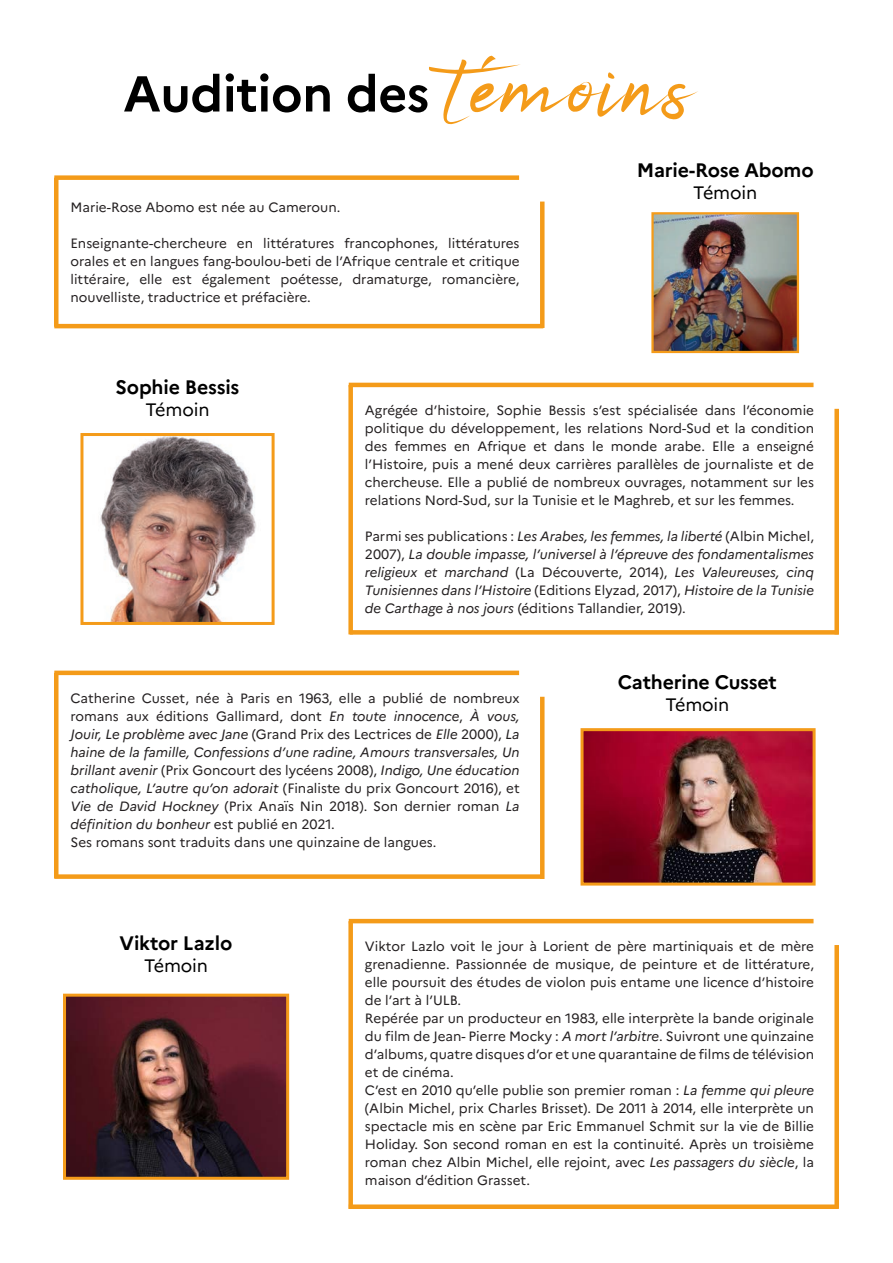
<style>
.page{position:relative;width:893px;height:1263px;background:#fff}
.page>*{position:absolute;margin:0;border:0;box-sizing:border-box;transform-origin:0 0}
.t1{font:141.6px "Apalu";color:#f49b19}
.t2{font:700 50.25px "Marianne";letter-spacing:-.01em;color:#000}
.t3{font:700 19.5px "Marianne";letter-spacing:-.01em;color:#000}
.t4{font:18px "Marianne";letter-spacing:-.01em;color:#000}
.t5{font:13.5px/18px "Marianne";color:#231f20;text-align:justify}
.t6{font:italic 13.5px/18px "Marianne";color:#231f20;text-align:justify}
.s1{font-style:normal}
.s2{font-style:italic}
</style>
<div class="page">
<img style="left:584px;top:732px;width:228px;height:149px">
<div style="left:580px;top:728px;width:236px;height:157px;border:3px solid #f49b19"></div>
<hr style="left:54px;top:673px;width:4px;height:205px;background:#f49b19">
<hr style="left:54px;top:671px;width:465px;height:4px;background:#f49b19">
<div style="left:54px;top:874px;width:489px;height:5px;background:#f49b19"></div>
<hr style="left:540px;top:697px;width:4px;height:182px;background:#f49b19">
<hr style="left:349px;top:919px;width:464px;height:4px;background:#f49b19">
<div style="left:349px;top:1204px;width:489px;height:5px;background:#f49b19"></div>
<div style="left:348px;top:921px;width:5px;height:288px;background:#f49b19"></div>
<div style="left:834px;top:945px;width:5px;height:264px;background:#f49b19"></div>
<img style="left:67px;top:998px;width:218px;height:178px">
<div style="left:63px;top:994px;width:226px;height:186px;border:3px solid #f49b19"></div>
<img style="left:100px;top:437px;width:156px;height:184px">
<div style="left:80px;top:433px;width:195px;height:192px;border:3px solid #f49b19"></div>
<hr style="left:349px;top:383px;width:464px;height:4px;background:#f49b19">
<div style="left:348px;top:385px;width:5px;height:249px;background:#f49b19"></div>
<div style="left:834px;top:409px;width:5px;height:225px;background:#f49b19"></div>
<div style="left:350px;top:630px;width:489px;height:5px;background:#f49b19"></div>
<hr style="left:54px;top:324px;width:489px;height:4px;background:#f49b19">
<div style="left:54px;top:175px;width:465px;height:5px;background:#f49b19"></div>
<hr style="left:54px;top:178px;width:4px;height:149px;background:#f49b19">
<hr style="left:540px;top:202px;width:4px;height:126px;background:#f49b19">
<img style="left:654px;top:215px;width:142px;height:135px">
<div style="left:651px;top:212px;width:148px;height:141px;border:2px solid #f49b19"></div>
<p class="t1" style="left:448px;top:-2px;width:248px">témoins</p>
<p class="t2" style="left:123px;top:55px;width:308px">Audition des</p>
<p class="t5" style="left:70px;top:197px;width:271px">Marie-Rose Abomo est née au Cameroun.</p>
<p class="t5" style="left:70px;top:233px;width:451px">Enseignante-chercheure en littératures francophones, littératures orales et en langues fang-boulou-beti de l’Afrique centrale et critique littéraire, elle est également poétesse, dramaturge, romancière, nouvelliste, traductrice et préfacière.</p>
<p class="t3" style="left:637px;top:155px;width:178px">Marie-Rose Abomo</p>
<p class="t4" style="left:693px;top:179px;width:65px">Témoin</p>
<p class="t3" style="left:116px;top:372px;width:125px">Sophie Bessis</p>
<p class="t4" style="left:146px;top:395px;width:65px">Témoin</p>
<p class="t5" style="left:365px;top:400px;width:451px">Agrégée d’histoire, Sophie Bessis s’est spécialisée dans l’économie politique du développement, les relations Nord-Sud et la condition des femmes en Afrique et dans le monde arabe. Elle a enseigné l’Histoire, puis a mené deux carrières parallèles de journaliste et de chercheuse. Elle a publié de nombreux ouvrages, notamment sur les relations Nord-Sud, sur la Tunisie et le Maghreb, et sur les femmes.</p>
<p class="t6" style="left:365px;top:526px;width:451px"><span class="s1">Parmi ses publications :</span> Les Arabes, les femmes, la liberté <span class="s1">(Albin Michel, 2007),</span> La double impasse, l’universel à l’épreuve des fondamentalismes religieux et marchand <span class="s1">(La Découverte, 2014),</span> Les Valeureuses, cinq Tunisiennes dans l’Histoire <span class="s1">(Editions Elyzad, 2017),</span> Histoire de la Tunisie de Carthage à nos jours <span class="s1">(éditions Tallandier, 2019).</span></p>
<p class="t5" style="left:70px;top:688px;width:451px">Catherine Cusset, née à Paris en 1963, elle a publié de nombreux romans aux éditions Gallimard, dont <span class="s2">En toute innocence</span>, <span class="s2">À vous, Jouir, Le problème avec Jane</span> (Grand Prix des Lectrices de <span class="s2">Elle</span> 2000), <span class="s2">La haine de la famille, Confessions d’une radine, Amours transversales, Un brillant avenir</span> (Prix Goncourt des lycéens 2008), <span class="s2">Indigo, Une éducation catholique, L’autre qu’on adorait</span> (Finaliste du prix Goncourt 2016), et <span class="s2">Vie de David Hockney</span> (Prix Anaïs Nin 2018). Son dernier roman <span class="s2">La définition du bonheur</span> est publié en 2021.</p>
<p class="t5" style="left:70px;top:832px;width:367px">Ses romans sont traduits dans une quinzaine de langues.</p>
<p class="t3" style="left:618px;top:667px;width:161px">Catherine Cusset</p>
<p class="t4" style="left:665px;top:691px;width:65px">Témoin</p>
<p class="t3" style="left:120px;top:928px;width:114px">Viktor Lazlo</p>
<p class="t4" style="left:144px;top:951px;width:65px">Témoin</p>
<p class="t5" style="left:365px;top:936px;width:451px">Viktor Lazlo voit le jour à Lorient de père martiniquais et de mère grenadienne. Passionnée de musique, de peinture et de littérature, elle poursuit des études de violon puis entame une licence d’histoire de l’art à l’ULB.</p>
<p class="t5" style="left:365px;top:1008px;width:451px">Repérée par un producteur en 1983, elle interprète la bande originale du film de Jean- Pierre Mocky : <span class="s2">A mort l’arbitre</span>. Suivront une quinzaine d’albums, quatre disques d’or et une quarantaine de films de télévision et de cinéma.</p>
<p class="t5" style="left:365px;top:1080px;width:451px">C’est en 2010 qu’elle publie son premier roman : <span class="s2">La femme qui pleure </span>(Albin Michel, prix Charles Brisset). De 2011 à 2014, elle interprète un spectacle mis en scène par Eric Emmanuel Schmit sur la vie de Billie Holiday. Son second roman en est la continuité. Après un troisième roman chez Albin Michel, elle rejoint, avec <span class="s2">Les passagers du siècle</span>, la maison d’édition Grasset.</p>
</div>
